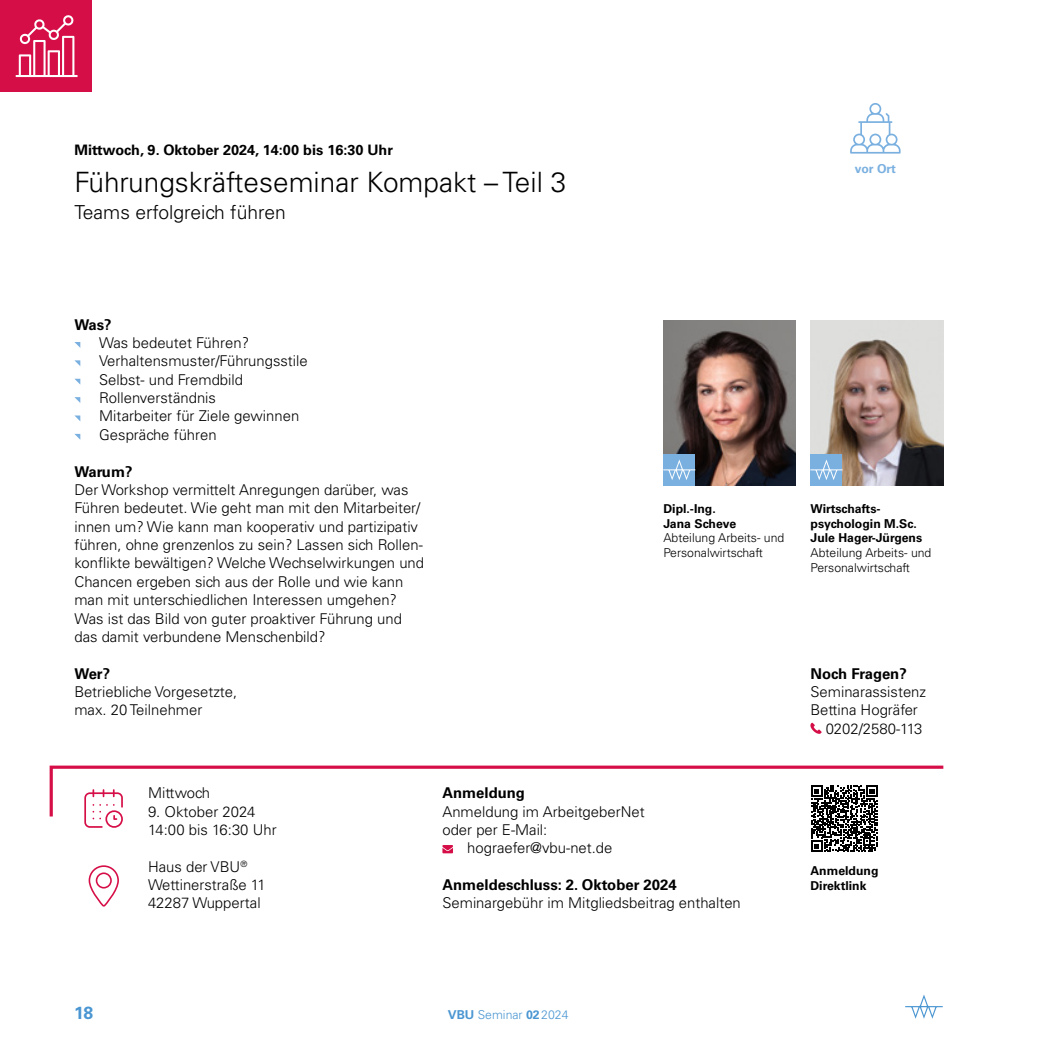
<style>
.page{position:relative;width:1042px;height:1042px;background:#fff}
.page>*{position:absolute;margin:0;border:0;box-sizing:border-box;transform-origin:0 0}
.t1{font:300 28px "Univers LT Std";color:#000}
.t2{font:300 19.25px "Univers LT Std";color:#000}
.t3{font:700 17.5px "Univers LT Std";color:#4a96d2}
.t4{font:300 14.88px/18.4px "Univers LT Std";color:#000}
.t5{font:700 14.88px "Univers LT Std";color:#000}
.t6{font:700 14.35px "Univers LT Std";color:#000}
.t7{font:700 12.25px/14.7px "Univers LT Std";color:#000}
.t8{font:300 12.25px/14.7px "Univers LT Std";color:#000}
.t9{font:300 12.25px "Univers LT Std";color:#4a96d2}
.t10{font:700 12.25px "Univers LT Std";letter-spacing:-.01em;color:#7ab0e0}
.s1{font-weight:700}
</style>
<div class="page">
<svg style="left:905px;top:994px;width:38px;height:25px"></svg>
<svg style="left:84px;top:819px;width:39px;height:9px"></svg>
<svg style="left:49px;top:765px;width:895px;height:54px"></svg>
<svg style="left:88px;top:865px;width:31px;height:42px"></svg>
<div style="left:0;top:0;width:92px;height:92px;background:#d60e47"></div>
<svg style="left:16px;top:15px;width:62px;height:62px"></svg>
<svg style="left:74px;top:342px;width:6px;height:6px"></svg>
<svg style="left:74px;top:360px;width:6px;height:6px"></svg>
<svg style="left:75px;top:379px;width:5px;height:5px"></svg>
<svg style="left:74px;top:397px;width:6px;height:6px"></svg>
<svg style="left:74px;top:415px;width:6px;height:6px"></svg>
<svg style="left:74px;top:434px;width:6px;height:6px"></svg>
<svg style="left:810px;top:722px;width:11px;height:12px"></svg>
<svg style="left:811px;top:785px;width:66px;height:67px"></svg>
<svg style="left:442px;top:845px;width:11px;height:8px"></svg>
<img style="left:810px;top:320px;width:133px;height:166px">
<div style="left:810px;top:454px;width:32px;height:32px;background:#7ab0e0"></div>
<svg style="left:810px;top:459px;width:32px;height:21px"></svg>
<img style="left:663px;top:320px;width:133px;height:166px">
<div style="left:663px;top:454px;width:32px;height:32px;background:#7ab0e0"></div>
<svg style="left:663px;top:459px;width:32px;height:21px"></svg>
<svg style="left:850px;top:103px;width:50px;height:51px"></svg>
<p class="t6" style="left:74px;top:141px;width:320px">Mittwoch, 9. Oktober 2024, 14:00 bis 16:30 Uhr</p>
<h1 class="t1" style="left:74px;top:165px;width:493px">Führungskräfteseminar Kompakt – Teil 3</h1>
<p class="t2" style="left:74px;top:201px;width:213px">Teams erfolgreich führen</p>
<p class="t10" style="left:855px;top:161px;width:43px">vor Ort</p>
<p class="t5" style="left:74px;top:315px;width:39px">Was?</p>
<p class="t4" style="left:99px;top:333px;width:210px">Was bedeutet Führen?<br>Verhaltensmuster/Führungsstile<br>Selbst- und Fremdbild<br>Rollenverständnis<br>Mitarbeiter für Ziele gewinnen<br>Gespräche führen</p>
<p class="t5" style="left:74px;top:462px;width:60px">Warum?</p>
<p class="t4" style="left:74px;top:480px;width:351px">Der Workshop vermittelt Anregungen darüber, was Führen bedeutet. Wie geht man mit den Mitarbeiter/ innen um? Wie kann man kooperativ und partizipativ führen, ohne grenzenlos zu sein? Lassen sich Rollen&shy;konflikte bewältigen? Welche Wechselwirkungen und Chancen ergeben sich aus der Rolle und wie kann man mit unterschiedlichen Interessen umgehen?<br>Was ist das Bild von guter proaktiver Führung und das damit verbundene Menschenbild?</p>
<p class="t5" style="left:74px;top:665px;width:37px">Wer?</p>
<p class="t4" style="left:74px;top:682px;width:164px">Betriebliche Vorgesetzte, max. 20 Teilnehmer</p>
<p class="t7" style="left:663px;top:501px;width:74px">Dipl.-Ing.<br>Jana Scheve</p>
<p class="t8" style="left:663px;top:531px;width:122px">Abteilung Arbeits- und<br>Personalwirtschaft</p>
<p class="t4" style="left:148px;top:784px;width:64px">Mittwoch</p>
<p class="t4" style="left:148px;top:802px;width:130px">9. Oktober 2024<br>14:00 bis 16:30 Uhr</p>
<p class="t4" style="left:148px;top:857px;width:119px">Haus der VBU<sup>®<br></sup>Wettinerstraße 11<br>42287 Wuppertal</p>
<p class="t5" style="left:442px;top:784px;width:84px">Anmeldung</p>
<p class="t4" style="left:442px;top:802px;width:204px">Anmeldung im ArbeitgeberNet</p>
<p class="t4" style="left:442px;top:820px;width:106px">oder per E-Mail:</p>
<p class="t4" style="left:467px;top:839px;width:147px">hograefer@vbu-net.de</p>
<p class="t5" style="left:442px;top:876px;width:236px">Anmeldeschluss: 2. Oktober 2024</p>
<p class="t4" style="left:442px;top:894px;width:300px">Seminargebühr im Mitgliedsbeitrag enthalten</p>
<p class="t7" style="left:810px;top:501px;width:113px">Wirtschafts&shy;psychologin M.Sc.<br>Jule Hager-Jürgens</p>
<p class="t8" style="left:810px;top:545px;width:122px">Abteilung Arbeits- und<br>Personalwirtschaft</p>
<p class="t5" style="left:810px;top:665px;width:98px">Noch Fragen?</p>
<p class="t4" style="left:810px;top:682px;width:117px">Seminarassistenz</p>
<p class="t4" style="left:810px;top:701px;width:109px">Bettina Hogräfer</p>
<p class="t4" style="left:826px;top:719px;width:98px">0202/2580-113</p>
<p class="t7" style="left:810px;top:864px;width:70px">Anmeldung<br>Direktlink</p>
<p class="t3" style="left:74px;top:1002px;width:21px">18</p>
<p class="t9" style="left:448px;top:1007px;width:122px"><span class="s1">VBU</span> Seminar <span class="s1">02</span>2024</p>
</div>
